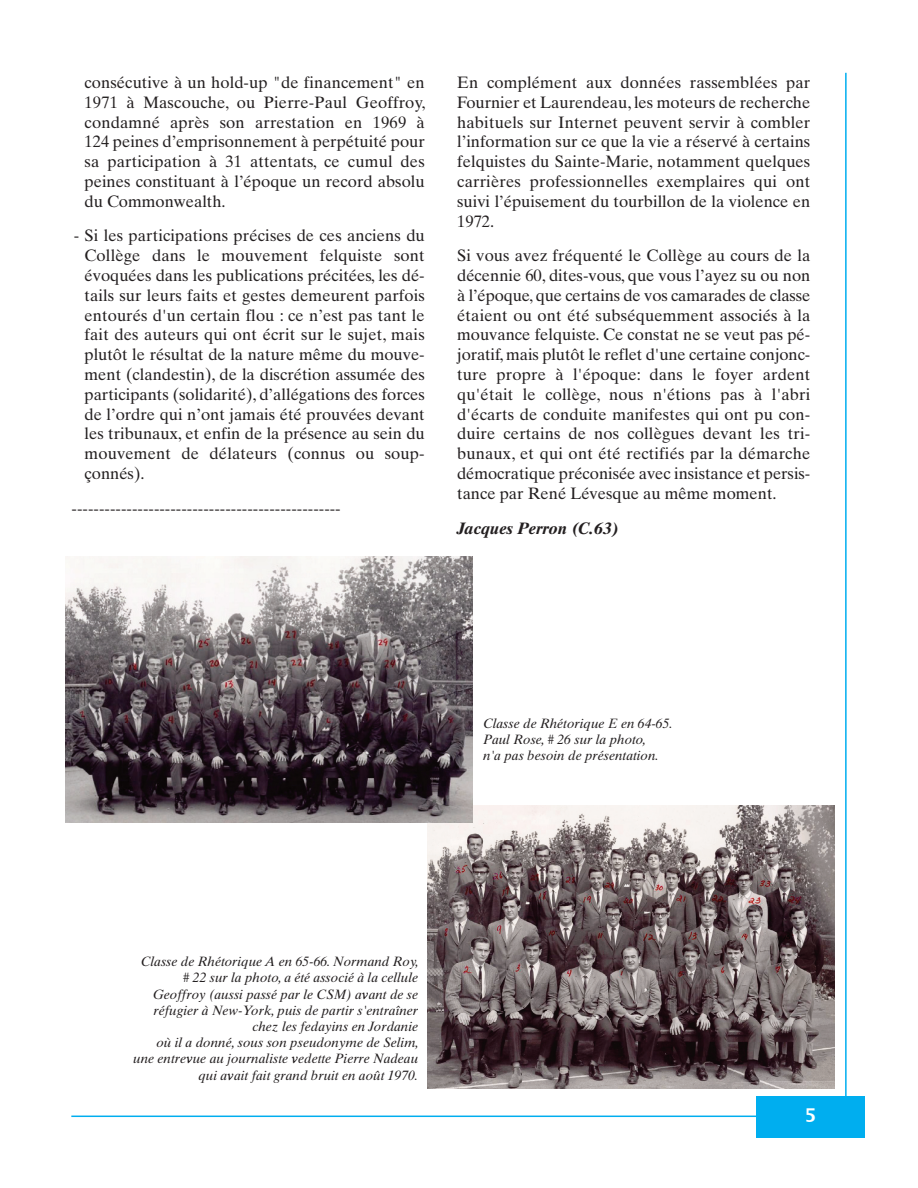
<style>
.page{position:relative;width:918px;height:1188px;background:#fff}
.page>*{position:absolute;margin:0;border:0;box-sizing:border-box;transform-origin:0 0}
.t1{font:700 19.05px "Lucida Grande";color:#fff}
.t2{font:16.5px/19.8px "Times Ten";color:#231f20;text-align:justify}
.t3{font:italic 700 16.5px "Times Ten";color:#231f20}
.t4{font:italic 13.5px/16.2px "Times Ten";color:#231f20;text-align:right}
</style>
<div class="page">
<img style="left:428px;top:806px;width:406px;height:283px">
<hr style="left:845px;top:73px;width:2px;height:1031px;background:#00aeef">
<hr style="left:71px;top:1116px;width:691px;height:1px;background:#00aeef">
<div style="left:756px;top:1096px;width:109px;height:41px;background:#00aeef"></div>
<img style="left:66px;top:557px;width:406px;height:265px">
<p class="t2" style="left:85px;top:74px;width:343px">consécutive à un hold-up "de financement" en 1971 à Mascouche, ou Pierre-Paul Geoffroy, condamné après son arrestation en 1969 à 124 peines d’emprisonnement à perpétuité pour sa participation à 31 attentats, ce cumul des peines constituant à l’époque un record absolu du Commonwealth.</p>
<p class="t2" style="left:85px;top:228px;width:342px;text-indent:-11px">- Si les participations précises de ces anciens du Collège dans le mouvement felquiste sont évoquées dans les publications précitées, les dé&shy;tails sur leurs faits et gestes demeurent parfois entourés d'un certain flou : ce n’est pas tant le fait des auteurs qui ont écrit sur le sujet, mais plutôt le résultat de la nature même du mouve&shy;ment (clandestin), de la discrétion assumée des participants (solidarité), d’allégations des forces de l’ordre qui n’ont jamais été prouvées devant les tribunaux, et enfin de la présence au sein du mouvement de délateurs (connus ou soup&shy;çonnés).</p>
<p class="t2" style="left:72px;top:500px;width:271px">-------------------------------------------------</p>
<p class="t2" style="left:457px;top:74px;width:355px">En complément aux données rassemblées par Fournier et Laurendeau, les moteurs de recherche habituels sur Internet peuvent servir à combler l’information sur ce que la vie a réservé à certains felquistes du Sainte-Marie, notamment quelques carrières professionnelles exemplaires qui ont suivi l’épuisement du tourbillon de la violence en 1972.</p>
<p class="t2" style="left:457px;top:247px;width:355px">Si vous avez fréquenté le Collège au cours de la décennie 60, dites-vous, que vous l’ayez su ou non à l’époque, que certains de vos camarades de classe étaient ou ont été subséquemment associés à la mouvance felquiste. Ce constat ne se veut pas pé&shy;joratif, mais plutôt le reflet d'une certaine conjonc&shy;ture propre à l'époque: dans le foyer ardent qu'était le collège, nous n'étions pas à l'abri d'écarts de conduite manifestes qui ont pu con&shy;duire certains de nos collègues devant les tri&shy;bunaux, et qui ont été rectifiés par la démarche démocratique préconisée avec insistance et persis&shy;tance par René Lévesque au même moment.</p>
<p class="t3" style="left:457px;top:522px;width:163px">Jacques Perron (C.63)</p>
<p class="t4" style="left:483px;top:716px;width:191px;text-align:left">Classe de Rhétorique E en 64-65.<br>Paul Rose, # 26 sur la photo,<br>n'a pas besoin de présentation.</p>
<p class="t4" style="left:133px;top:955px;width:287px">Classe de Rhétorique A en 65-66. Normand Roy, # 22 sur la photo, a été associé à la cellule Geoffroy (aussi passé par le CSM) avant de se réfugier à New-York, puis de partir s'entraîner chez les fedayins en Jordanie<br>où il a donné, sous son pseudonyme de Selim, une entrevue au journaliste vedette Pierre Nadeau qui avait fait grand bruit en août 1970.</p>
<p class="t1" style="left:804px;top:1103px;width:14px">5</p>
</div>
